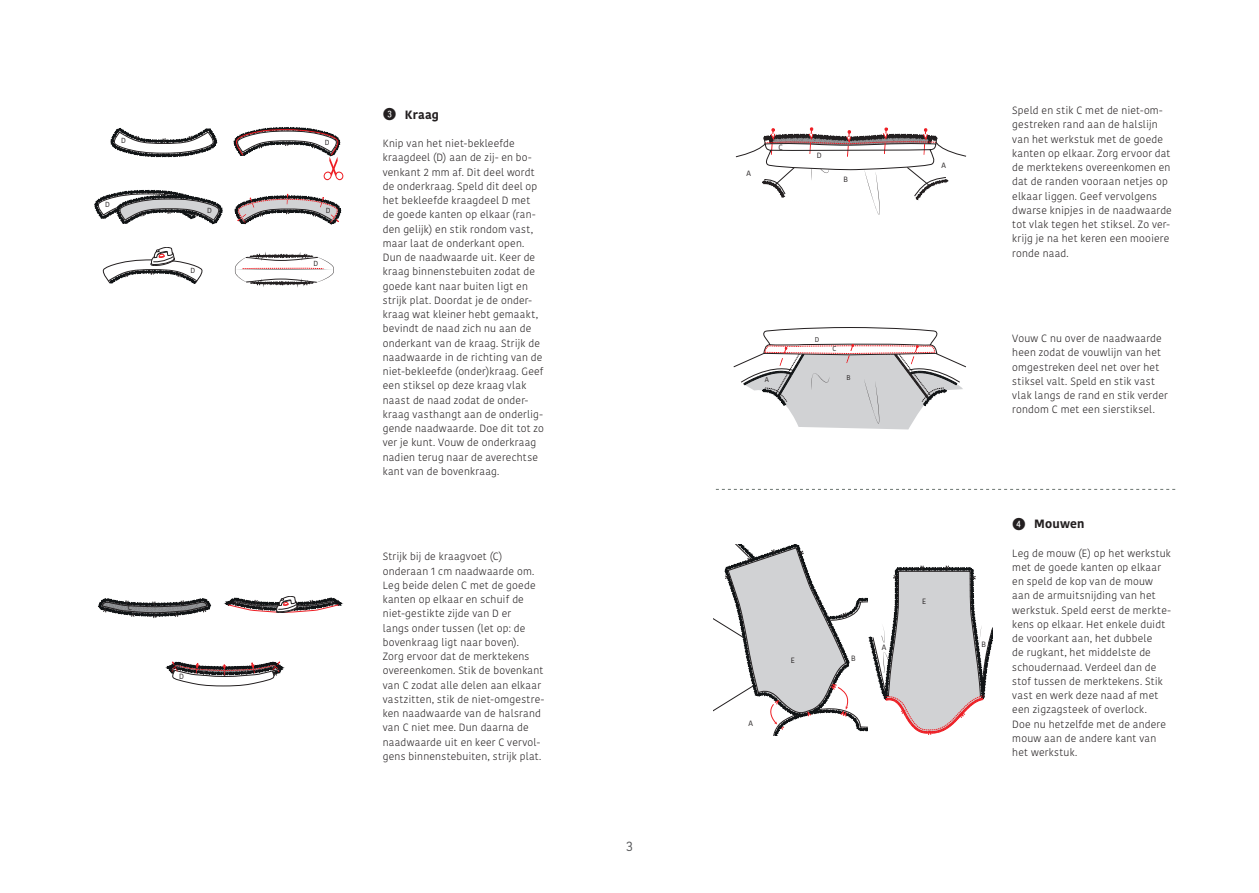
<style>
.page{position:relative;width:1259px;height:893px;background:#fff}
.page>*{position:absolute;margin:0;border:0;box-sizing:border-box;transform-origin:0 0}
.t1{font:13.5px "Kohinoor";color:#57585a}
.t2{font:700 12px "Kohinoor";letter-spacing:.015em;color:#231f20}
.t3{font:300 10.5px/14.2px "Kohinoor";letter-spacing:.02em;color:#231f20}
.t4{font:7.65px "Kohinoor";color:#231f20}
.t5{font:7.5px "Kohinoor";color:#231f20}
.t6{font:7.35px "Kohinoor";color:#231f20}
.t7{font:6.9px "Kohinoor";color:#231f20}
.s1{font-family:"Fyra Numeric Circle Closed";font-weight:400;font-size:16.5px}
</style>
<div class="page">
<svg style="left:716px;top:489px;width:459px;height:1px"></svg>
<svg style="left:111px;top:129px;width:106px;height:27px"></svg>
<svg style="left:234px;top:128px;width:110px;height:52px"></svg>
<svg style="left:234px;top:194px;width:108px;height:30px"></svg>
<svg style="left:95px;top:191px;width:128px;height:33px"></svg>
<svg style="left:102px;top:247px;width:101px;height:37px"></svg>
<svg style="left:235px;top:253px;width:99px;height:33px"></svg>
<svg style="left:99px;top:599px;width:112px;height:20px"></svg>
<svg style="left:225px;top:596px;width:117px;height:17px"></svg>
<svg style="left:167px;top:661px;width:116px;height:25px"></svg>
<svg style="left:735px;top:127px;width:231px;height:88px"></svg>
<svg style="left:733px;top:327px;width:233px;height:102px"></svg>
<svg style="left:713px;top:545px;width:280px;height:191px"></svg>
<p class="t6" style="left:121px;top:136px;width:6px">D</p>
<p class="t6" style="left:105px;top:200px;width:6px">D</p>
<p class="t6" style="left:207px;top:205px;width:6px">D</p>
<p class="t6" style="left:190px;top:266px;width:6px">D</p>
<p class="t5" style="left:128px;top:602px;width:6px">C</p>
<p class="t5" style="left:179px;top:671px;width:6px">D</p>
<p class="t5" style="left:199px;top:666px;width:6px">C</p>
<p class="t6" style="left:325px;top:137px;width:6px">D</p>
<p class="t6" style="left:326px;top:206px;width:6px">D</p>
<p class="t6" style="left:313px;top:259px;width:6px">D</p>
<p class="t2" style="left:383px;top:107px;width:58px"><span class="s1">3</span> Kraag</p>
<p class="t3" style="left:383px;top:137px;width:163px">Knip van het niet-bekleefde kraagdeel (D) aan de zij- en bo‑ venkant 2 mm af. Dit deel wordt de onderkraag. Speld dit deel op het bekleefde kraagdeel D met de goede kanten op elkaar (ran‑ den gelijk) en stik rondom vast, maar laat de onderkant open.<br>Dun de naadwaarde uit. Keer de kraag binnenstebuiten zodat de goede kant naar buiten ligt en strijk plat. Doordat je de onder‑ kraag wat kleiner hebt gemaakt, bevindt de naad zich nu aan de onderkant van de kraag. Strijk de naadwaarde in de richting van de niet-bekleefde (onder)kraag. Geef een stiksel op deze kraag vlak naast de naad zodat de onder‑ kraag vasthangt aan de onderlig‑ gende naadwaarde. Doe dit tot zo ver je kunt. Vouw de onderkraag nadien terug naar de averechtse kant van de bovenkraag.</p>
<p class="t3" style="left:383px;top:550px;width:163px">Strijk bij de kraagvoet (C) onderaan 1 cm naadwaarde om.<br>Leg beide delen C met de goede kanten op elkaar en schuif de niet-gestikte zijde van D er<br>langs onder tussen (let op: de bovenkraag ligt naar boven).<br>Zorg ervoor dat de merktekens overeenkomen. Stik de bovenkant van C zodat alle delen aan elkaar vastzitten, stik de niet-omgestre‑ ken naadwaarde van de halsrand van C niet mee. Dun daarna de naadwaarde uit en keer C vervol‑ gens binnenstebuiten, strijk plat.</p>
<p class="t1" style="left:626px;top:837px;width:8px">3</p>
<p class="t4" style="left:746px;top:168px;width:6px">A</p>
<p class="t4" style="left:778px;top:143px;width:6px">C</p>
<p class="t4" style="left:816px;top:151px;width:6px">D</p>
<p class="t4" style="left:843px;top:175px;width:6px">B</p>
<p class="t7" style="left:815px;top:335px;width:6px">D</p>
<p class="t7" style="left:832px;top:344px;width:5px">C</p>
<p class="t7" style="left:765px;top:375px;width:6px">A</p>
<p class="t7" style="left:846px;top:373px;width:6px">B</p>
<p class="t4" style="left:941px;top:160px;width:6px">A</p>
<p class="t3" style="left:1012px;top:103px;width:161px">Speld en stik C met de niet-om‑ gestreken rand aan de halslijn van het werkstuk met de goede kanten op elkaar. Zorg ervoor dat de merktekens overeenkomen en dat de randen vooraan netjes op elkaar liggen. Geef vervolgens dwarse knipjes in de naadwaarde tot vlak tegen het stiksel. Zo ver‑ krijg je na het keren een mooiere ronde naad.</p>
<p class="t3" style="left:1012px;top:331px;width:157px">Vouw C nu over de naadwaarde heen zodat de vouwlijn van het omgestreken deel net over het stiksel valt. Speld en stik vast vlak langs de rand en stik verder rondom C met een sierstiksel.</p>
<p class="t4" style="left:748px;top:718px;width:6px">A</p>
<p class="t4" style="left:791px;top:655px;width:6px">E</p>
<p class="t4" style="left:851px;top:653px;width:6px">B</p>
<p class="t4" style="left:922px;top:597px;width:6px">E</p>
<p class="t4" style="left:882px;top:642px;width:6px">A</p>
<p class="t4" style="left:981px;top:640px;width:6px">B</p>
<p class="t2" style="left:1012px;top:516px;width:74px"><span class="s1">4</span> Mouwen</p>
<p class="t3" style="left:1012px;top:546px;width:160px">Leg de mouw (E) op het werkstuk met de goede kanten op elkaar en speld de kop van de mouw aan de armuitsnijding van het werkstuk. Speld eerst de merkte‑ kens op elkaar. Het enkele duidt de voorkant aan, het dubbele<br>de rugkant, het middelste de schoudernaad. Verdeel dan de stof tussen de merktekens. Stik vast en werk deze naad af met een zigzagsteek of overlock.<br>Doe nu hetzelfde met de andere mouw aan de andere kant van het werkstuk.</p>
</div>
